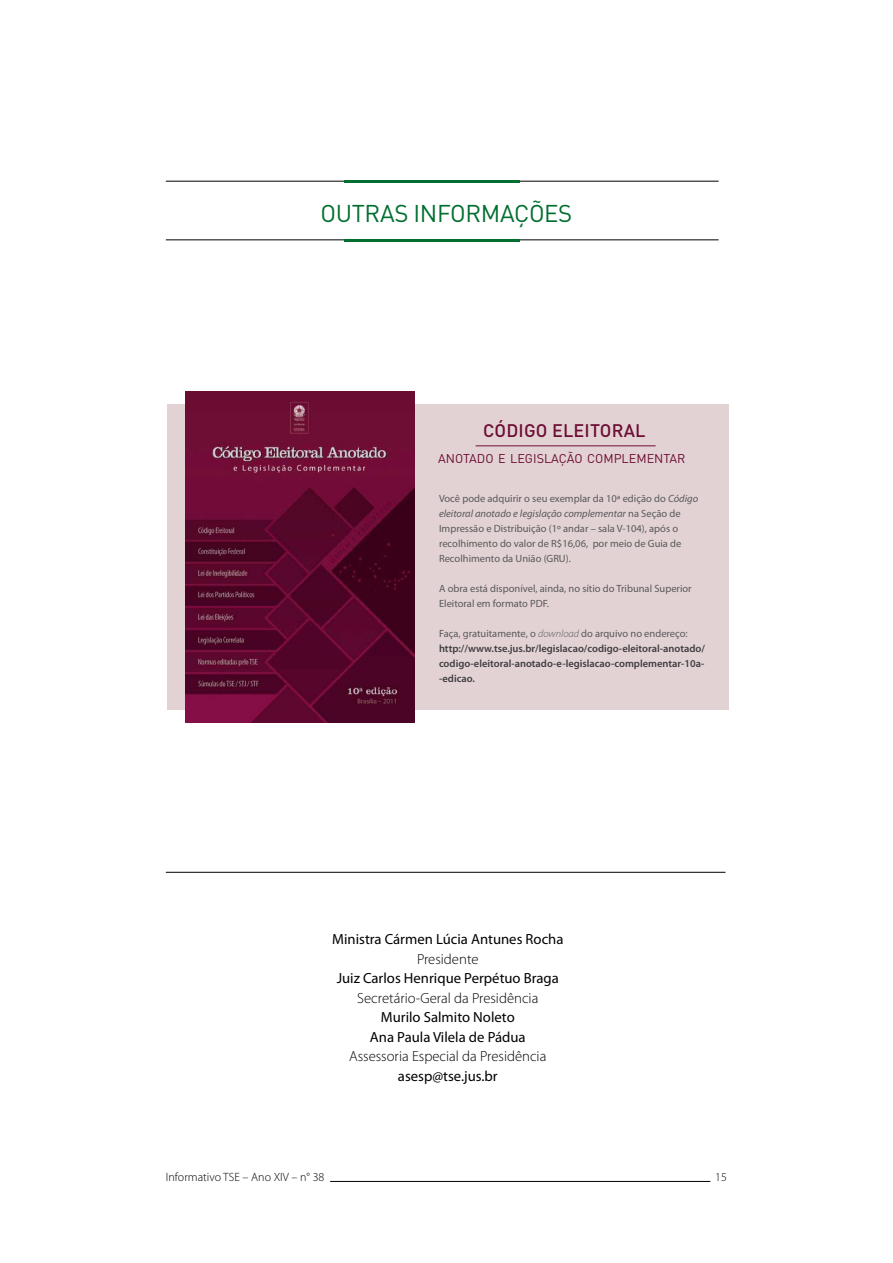
<style>
.page{position:relative;width:893px;height:1263px;background:#fff}
.page>*{position:absolute;margin:0;border:0;box-sizing:border-box;transform-origin:0 0}
.t1{font:24px "DIN Pro";letter-spacing:-.015em;color:#006e2f}
.t2{font:500 18px "DIN Pro";letter-spacing:.01em;color:#6c0d34}
.t3{font:14.7px/19.5px "Myriad Pro";color:#000;text-align:center}
.t4{font:300 14.7px "Myriad Pro";color:#000}
.t5{font:12.6px "DIN Pro";color:#6c0d34}
.t6{font:300 12px "Myriad Pro";color:#000}
.t7{font:10.5px/15px "Myriad Pro";color:#58585a}
.t8{font:600 10.5px/15px "Myriad Pro";color:#3e3d40}
.s1{font-style:italic}
.s2{font-weight:400;color:#58585a}
.s3{font-weight:300;font-style:italic;color:#58585a}
</style>
<div class="page">
<hr style="left:330px;top:1181px;width:380px;height:1px;background:#000">
<hr style="left:166px;top:872px;width:559px;height:1px;background:#000">
<hr style="left:166px;top:181px;width:553px;height:1px;background:#000">
<hr style="left:345px;top:180px;width:175px;height:3px;background:#006e2f">
<hr style="left:166px;top:240px;width:553px;height:1px;background:#000">
<hr style="left:345px;top:239px;width:175px;height:3px;background:#006e2f">
<div style="left:167px;top:404px;width:561px;height:305px;background:#e3d2d4"></div>
<img style="left:185px;top:392px;width:229px;height:330px">
<hr style="left:476px;top:446px;width:180px;height:1px;background:#6e0e34">
<h1 class="t1" style="left:321px;top:197px;width:146px">OUTRAS INFORM</h1>
<h1 class="t1" style="left:500px;top:197px;width:72px">AÇÕES</h1>
<h2 class="t2" style="left:483px;top:418px;width:102px">CÓDIGO ELEITORA</h2>
<h2 class="t2" style="left:635px;top:418px;width:12px">L</h2>
<p class="t5" style="left:438px;top:450px;width:249px">ANOTADO E LEGISLAÇÃO COMPLEMENTAR</p>
<p class="t7" style="left:439px;top:491px;width:261px">Você pode adquirir o seu exemplar da 10ª edição do <span class="s1">Código eleitoral anotado e legislação complementar</span> na Seção de<br>I mpressão e Distribuição (1º andar – sala V-104), após o recolhimento do valor de R$16,06, por meio de Guia de Recolhimento da União (GRU).</p>
<p class="t7" style="left:439px;top:581px;width:254px">A obra está disponível, ainda, no sítio do Tribunal Superior<br>Eleitoral em formato PDF.</p>
<p class="t8" style="left:439px;top:626px;width:267px"><span class="s2">Faça, gratuitamente, o</span> <span class="s3">download</span> <span class="s2">do arquivo no endereço: </span>http://www.tse.jus.br/legislacao/codigo-eleitoral-anotado/ codigo-eleitoral-anotado-e-legislacao-complementar-10a--edicao.</p>
<h3 class="t3" style="left:332px;top:929px;width:233px">Ministra Cármen Lúcia Antunes Rocha</h3>
<h3 class="t4" style="left:417px;top:950px;width:63px">Presidente</h3>
<h3 class="t3" style="left:337px;top:968px;width:224px">Juiz Carlos Henrique Perpétuo Braga</h3>
<h3 class="t4" style="left:357px;top:989px;width:183px">Secretário-Geral da Presidência</h3>
<h3 class="t3" style="left:370px;top:1007px;width:157px">Murilo Salmito Noleto<br>Ana Paula Vilela de Pádua</h3>
<h3 class="t4" style="left:349px;top:1048px;width:199px">Assessoria Especial da Presidência</h3>
<h3 class="t3" style="left:398px;top:1066px;width:101px">asesp@tse.jus.br</h3>
<p class="t6" style="left:166px;top:1169px;width:160px">Informativo TSE – Ano XIV – n° 38</p>
<p class="t6" style="left:715px;top:1169px;width:13px">15</p>
</div>
